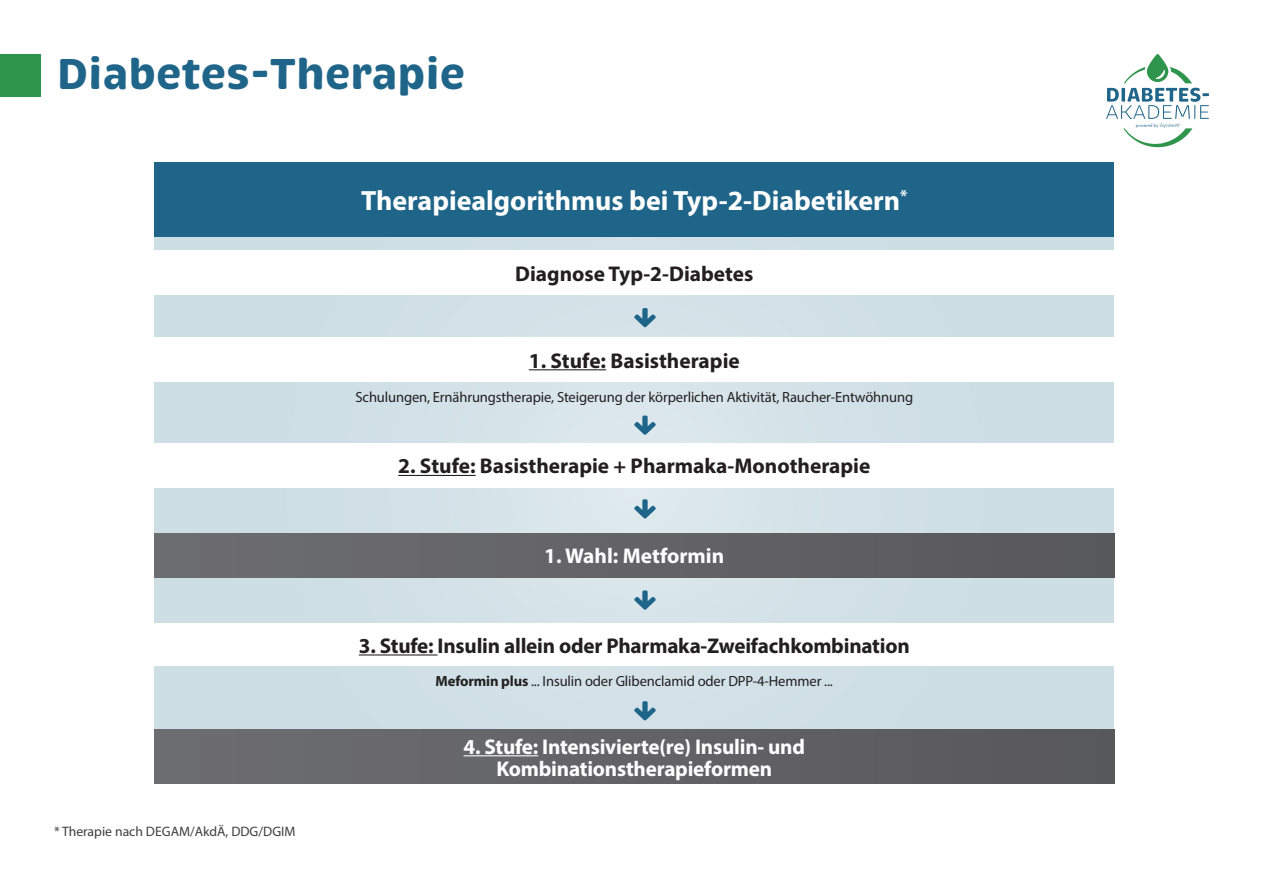
<style>
.page{position:relative;width:1263px;height:893px;background:#fff}
.page>*{position:absolute;margin:0;border:0;box-sizing:border-box;transform-origin:0 0}
.t1{font:700 44.1px "Brevia";color:#1f6589}
.t2{font:700 27.9px "Myriad Pro";color:#fff}
.t3{font:700 21.3px "Myriad Pro";color:#231f20}
.t4{font:700 21.3px/22.5px "Myriad Pro";letter-spacing:-.01em;color:#fff;text-align:center}
.t5{font:14.7px "Myriad Pro";letter-spacing:-.01em;color:#231f20}
.t6{font:13.65px "Myriad Pro";color:#3e3e3f}
.s1{font-weight:700}
</style>
<div class="page">
<svg style="left:1106px;top:54px;width:103px;height:93px"></svg>
<div style="left:0;top:54px;width:40px;height:43px;background:#30954c"></div>
<div style="left:154px;top:188px;width:960px;height:596px;background:#cddee5"></div>
<div style="left:154px;top:251px;width:960px;height:44px;background:#fff"></div>
<div style="left:154px;top:162px;width:960px;height:74px;background:#1f6589"></div>
<div style="left:154px;top:337px;width:960px;height:45px;background:#fff"></div>
<hr style="left:529px;top:369px;width:77px;height:1px;background:#231f20">
<div style="left:154px;top:533px;width:960px;height:45px;background:#636366"></div>
<div style="left:154px;top:443px;width:960px;height:45px;background:#fff"></div>
<hr style="left:398px;top:475px;width:78px;height:1px;background:#231f20">
<div style="left:154px;top:624px;width:960px;height:42px;background:#fff"></div>
<hr style="left:359px;top:654px;width:79px;height:1px;background:#231f20">
<div style="left:154px;top:730px;width:960px;height:54px;background:#636366"></div>
<hr style="left:463px;top:755px;width:75px;height:1px;background:#fff">
<svg style="left:634px;top:308px;width:22px;height:19px"></svg>
<svg style="left:634px;top:499px;width:22px;height:19px"></svg>
<svg style="left:634px;top:416px;width:22px;height:19px"></svg>
<svg style="left:634px;top:590px;width:22px;height:20px"></svg>
<svg style="left:634px;top:701px;width:22px;height:19px"></svg>
<h1 class="t1" style="left:57px;top:47px;width:410px">Diabetes-Therapie</h1>
<h2 class="t2" style="left:361px;top:183px;width:548px">Therapiealgorithmus bei Typ-2-Diabetikern<sup>*</sup></h2>
<h3 class="t3" style="left:515px;top:260px;width:240px">Diagnose Typ-2-Diabetes</h3>
<h3 class="t3" style="left:529px;top:347px;width:212px">1. Stufe: Basistherapie</h3>
<p class="t5" style="left:355px;top:388px;width:559px">Schulungen, Ernährungstherapie, Steigerung der körperlichen Aktivität, Raucher-Entwöhnung</p>
<h3 class="t3" style="left:398px;top:452px;width:474px">2. Stufe: Basistherapie + Pharmaka-Monotherapie</h3>
<h3 class="t4" style="left:544px;top:544px;width:182px">1. Wahl: Metformin</h3>
<h3 class="t3" style="left:359px;top:632px;width:552px">3. Stufe: Insulin allein oder Pharmaka-Zweifachkombination</h3>
<p class="t5" style="left:436px;top:672px;width:399px"><span class="s1">Meformin plus</span> ... Insulin oder Glibenclamid oder DPP-4-Hemmer ...</p>
<p class="t6" style="left:54px;top:823px;width:243px">* Therapie nach DEGAM/AkdÄ, DDG/DGIM</p>
<h3 class="t4" style="left:463px;top:734px;width:343px">4. Stufe: Intensivierte(re) Insulin- und<br>Kombinationstherapieformen</h3>
</div>
